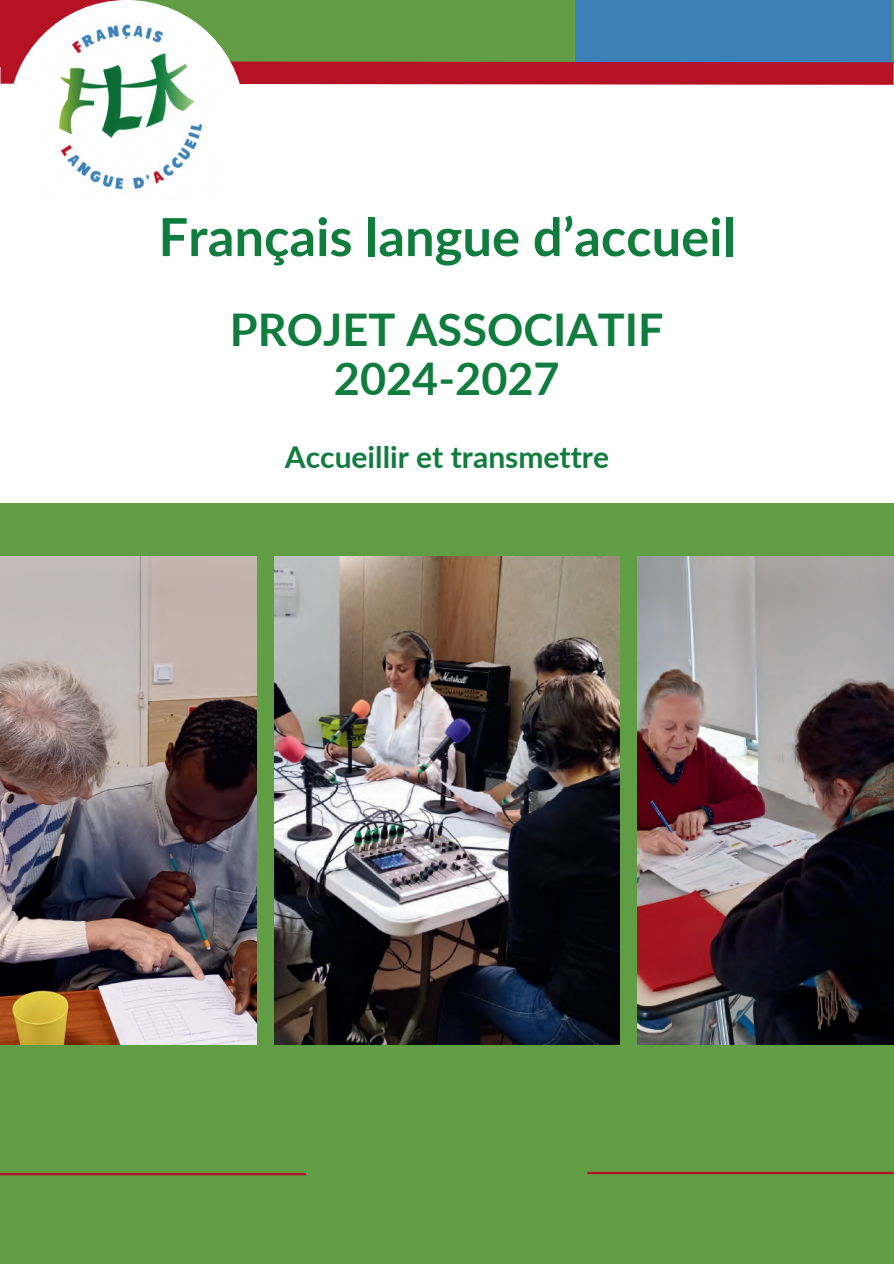
<style>
.page{position:relative;width:894px;height:1264px;background:#fff}
.page>*{position:absolute;margin:0;border:0;box-sizing:border-box;transform-origin:0 0}
.t1{font:700 52.5px "Lato";color:#107c3e}
.t2{font:700 45px/49.5px "Lato";color:#107c3e;text-align:center}
.t3{font:700 30px "Lato";color:#107c3e}
</style>
<div class="page">
<div style="left:0;top:503px;width:893px;height:760px;background:#619d45"></div>
<img style="left:0;top:556px;width:256px;height:488px">
<hr style="left:0;top:1172px;width:306px;height:3px;background:#b51223">
<hr style="left:587px;top:1171px;width:306px;height:3px;background:#b51223">
<img style="left:275px;top:556px;width:344px;height:488px">
<img style="left:637px;top:556px;width:256px;height:488px">
<div style="left:0;top:0;width:575px;height:63px;background:#619d45"></div>
<div style="left:575px;top:0;width:318px;height:63px;background:#3b80b6"></div>
<hr style="left:892px;top:0;width:1px;height:63px;background:#619d45">
<svg style="left:0;top:51px;width:893px;height:34px"></svg>
<div style="left:0;top:0;width:128px;height:66px;background:#b51223"></div>
<div style="left:8px;top:0;width:237px;height:236px;background:#fff;border-radius:50%"></div>
<img style="left:35px;top:16px;width:183px;height:174px">
<p class="t1" style="left:158px;top:198px;width:578px">Français langue d’accueil</p>
<p class="t2" style="left:230px;top:302px;width:435px">PROJET ASSOCIATIF<br>2024-2027</p>
<p class="t3" style="left:285px;top:435px;width:326px">Accueillir et transmettre</p>
</div>
